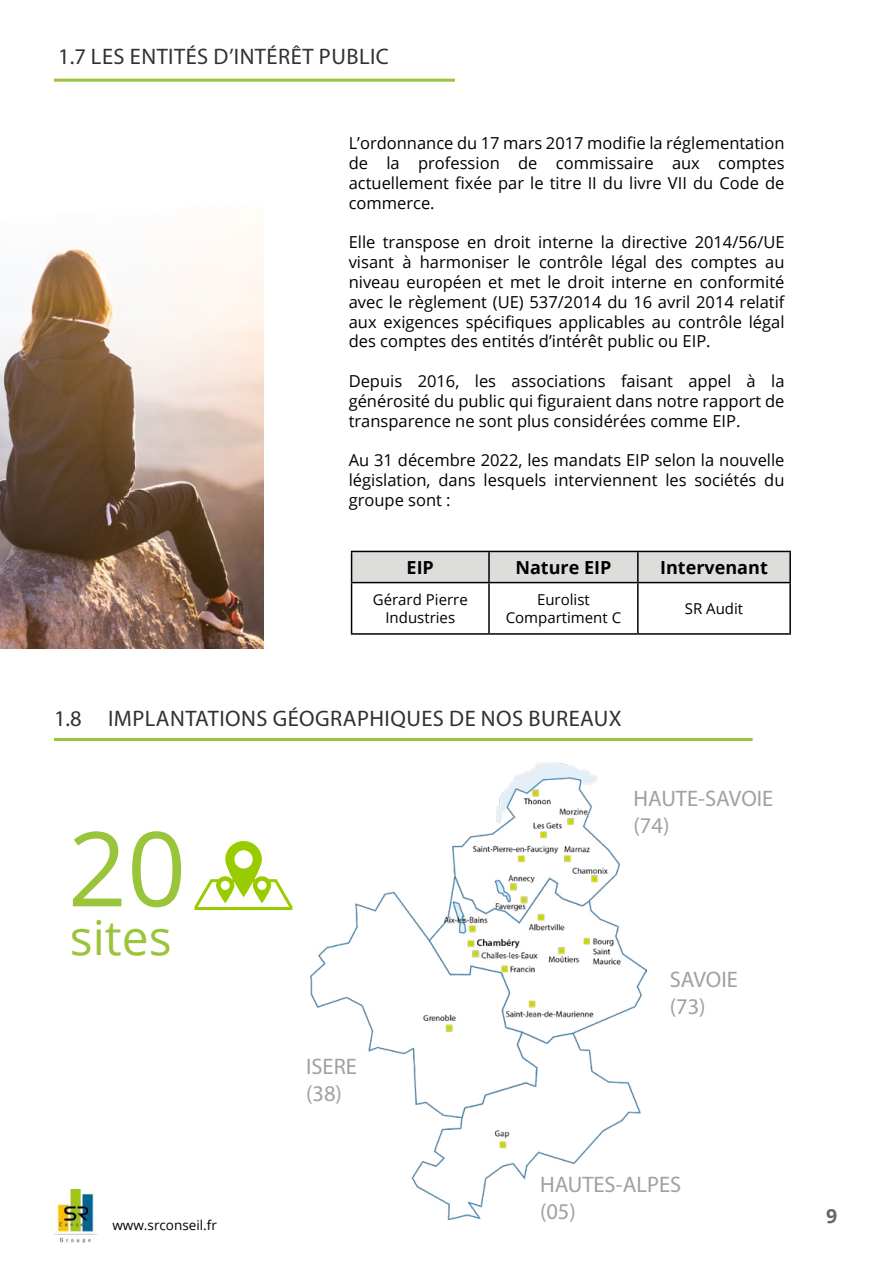
<style>
.page{position:relative;width:893px;height:1263px;background:#fff}
.page>*{position:absolute;margin:0;border:0;box-sizing:border-box;transform-origin:0 0}
.t1{font:103.5px "Open Sans";color:#9ac43a}
.t2{font:48px "Open Sans";color:#9ac43a}
.t3{font:22.5px "Myriad Pro";letter-spacing:.02em;color:#313332}
.t4{font:22.5px/27px "Myriad Pro";color:#a1a1a1}
.t5{font:700 19.5px "Open Sans";color:#666665}
.t6{font:700 18px "Open Sans";color:#000}
.t7{font:16.5px/19.8px "Open Sans";color:#000;text-align:justify}
.t8{font:15px/18px "Open Sans";color:#000;text-align:center}
.t9{font:13.5px "Open Sans";color:#000}
</style>
<div class="page">
<img style="left:54px;top:1190px;width:43px;height:53px">
<img style="left:0;top:230px;width:264px;height:418px">
<hr style="left:54px;top:79px;width:401px;height:3px;background:#9ac43a">
<img style="left:311px;top:762px;width:335px;height:457px">
<svg style="left:195px;top:841px;width:97px;height:69px"></svg>
<hr style="left:54px;top:738px;width:699px;height:3px;background:#9ac43a">
<div style="left:352px;top:552px;width:437px;height:30px;background:#dddddc"></div>
<hr style="left:351px;top:551px;width:138px;height:1px;background:#000">
<hr style="left:351px;top:552px;width:1px;height:30px;background:#000">
<hr style="left:489px;top:551px;width:149px;height:1px;background:#000">
<hr style="left:488px;top:552px;width:2px;height:30px;background:#000">
<hr style="left:638px;top:551px;width:153px;height:1px;background:#000">
<hr style="left:637px;top:552px;width:2px;height:30px;background:#000">
<hr style="left:789px;top:552px;width:2px;height:30px;background:#000">
<hr style="left:351px;top:582px;width:138px;height:1px;background:#000">
<hr style="left:351px;top:583px;width:1px;height:50px;background:#000">
<hr style="left:489px;top:582px;width:149px;height:1px;background:#000">
<hr style="left:488px;top:583px;width:2px;height:50px;background:#000">
<hr style="left:638px;top:582px;width:153px;height:1px;background:#000">
<hr style="left:637px;top:583px;width:2px;height:50px;background:#000">
<hr style="left:789px;top:583px;width:2px;height:50px;background:#000">
<hr style="left:351px;top:633px;width:138px;height:2px;background:#000">
<hr style="left:489px;top:633px;width:149px;height:2px;background:#000">
<hr style="left:638px;top:633px;width:153px;height:2px;background:#000">
<h3 class="t3" style="left:58px;top:43px;width:332px">1.7 LES ENTITÉS D’INTÉRÊT PUBLIC</h3>
<p class="t7" style="left:349px;top:133px;width:437px">L’ordonnance du 17 mars 2017 modifie la réglementation de la profession de commissaire aux comptes actuellement fixée par le titre II du livre VII du Code de commerce.</p>
<p class="t7" style="left:349px;top:232px;width:437px">Elle transpose en droit interne la directive 2014/56/UE visant à harmoniser le contrôle légal des comptes au niveau européen et met le droit interne en conformité avec le règlement (UE) 537/2014 du 16 avril 2014 relatif aux exigences spécifiques applicables au contrôle légal des comptes des entités d’intérêt public ou EIP.</p>
<p class="t7" style="left:349px;top:371px;width:437px">Depuis 2016, les associations faisant appel à la générosité du public qui figuraient dans notre rapport de transparence ne sont plus considérées comme EIP.</p>
<p class="t7" style="left:349px;top:450px;width:437px">Au 31 décembre 2022, les mandats EIP selon la nouvelle législation, dans lesquels interviennent les sociétés du groupe sont :</p>
<p class="t6" style="left:407px;top:555px;width:29px">EIP</p>
<p class="t6" style="left:515px;top:555px;width:97px">Nature EIP</p>
<p class="t6" style="left:660px;top:555px;width:109px">Intervenant</p>
<p class="t8" style="left:373px;top:590px;width:96px">Gérard Pierre<br>Industries</p>
<p class="t8" style="left:506px;top:590px;width:117px">Eurolist<br>Compartiment C</p>
<p class="t8" style="left:685px;top:599px;width:60px">SR Audit</p>
<h3 class="t3" style="left:54px;top:705px;width:569px">1.8 IMPLANTATIONS GÉOGRAPHIQUES DE NOS BUREAUX</h3>
<h1 class="t1" style="left:68px;top:798px;width:120px">20</h1>
<h2 class="t2" style="left:70px;top:905px;width:103px">sites</h2>
<h3 class="t4" style="left:306px;top:1052px;width:52px">ISERE (38)</h3>
<h3 class="t4" style="left:634px;top:784px;width:141px">HAUTE-SAVOIE (74)</h3>
<h3 class="t4" style="left:670px;top:965px;width:70px">SAVOIE (73)</h3>
<p class="t9" style="left:112px;top:1216px;width:106px">www.srconseil.fr</p>
<h3 class="t4" style="left:540px;top:1170px;width:143px">HAUTES-ALPES (05)</h3>
<p class="t5" style="left:826px;top:1202px;width:13px">9</p>
</div>
